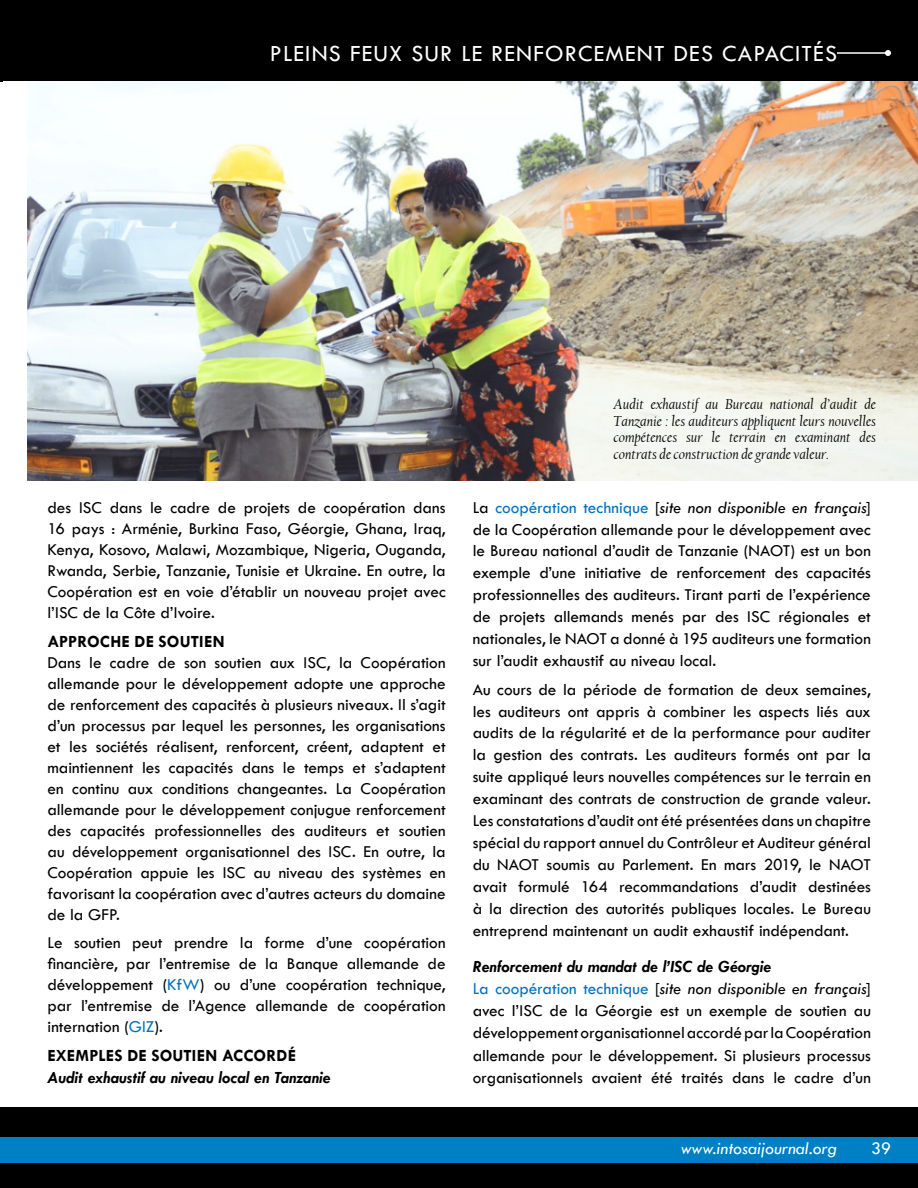
<style>
.page{position:relative;width:918px;height:1188px;background:#fff}
.page>*{position:absolute;margin:0;border:0;box-sizing:border-box;transform-origin:0 0}
.t1{font:24px "Tw Cen";letter-spacing:.05em;color:#fff}
.t2{font:italic 18px "Tw Cen";color:#fff}
.t3{font:18px "Tw Cen";color:#fff}
.t4{font:17.25px/21px "Tw Cen";color:#000;text-align:justify}
.t5{font:700 17.25px "Tw Cen";letter-spacing:.005em;color:#000}
.t6{font:italic 700 17.25px "Tw Cen";letter-spacing:-.005em;color:#000}
.t7{font:italic 15px/16.5px "Californian FB";color:#000;text-align:justify}
.s1{color:#0072bc}
.s2{font-style:italic}
.s3{font-weight:700;font-style:italic}
</style>
<div class="page">
<img style="left:27px;top:81px;width:891px;height:400px">
<div style="left:0;top:1107px;width:918px;height:81px;background:#000"></div>
<div style="left:0;top:1137px;width:918px;height:25px;background:#0080c4"></div>
<div style="left:0;top:0;width:918px;height:81px;background:#000"></div>
<hr style="left:837px;top:52px;width:51px;height:2px;background:#fff">
<svg style="left:885px;top:50px;width:6px;height:6px"></svg>
<h1 class="t1" style="left:270px;top:39px;width:569px">PLEINS FEUX SUR LE RENFORCEMENT DES CAPACITÉS</h1>
<p class="t4" style="left:47px;top:497px;width:400px">des ISC dans le cadre de projets de coopération dans 16 pays : Arménie, Burkina Faso, Géorgie, Ghana, Iraq, Kenya, Kosovo, Malawi, Mozambique, Nigeria, Ouganda, Rwanda, Serbie, Tanzanie, Tunisie et Ukraine. En outre, la Coopération est en voie d’établir un nouveau projet avec l’ISC de la Côte d’Ivoire.</p>
<p class="t5" style="left:47px;top:631px;width:179px">APPROCHE DE SOUTIEN</p>
<p class="t4" style="left:47px;top:652px;width:400px">Dans le cadre de son soutien aux ISC, la Coopération allemande pour le développement adopte une approche de renforcement des capacités à plusieurs niveaux. Il s’agit d’un processus par lequel les personnes, les organisations et les sociétés réalisent, renforcent, créent, adaptent et maintiennent les capacités dans le temps et s’adaptent en continu aux conditions changeantes. La Coopération allemande pour le développement conjugue renforcement des capacités professionnelles des auditeurs et soutien au développement organisationnel des ISC. En outre, la Coopération appuie les ISC au niveau des systèmes en favorisant la coopération avec d’autres acteurs du domaine de la GFP.</p>
<p class="t4" style="left:47px;top:932px;width:400px">Le soutien peut prendre la forme d’une coopération financière, par l’entremise de la Banque allemande de développement (<span class="s1">KfW</span>) ou d’une coopération technique, par l’entremise de l’Agence allemande de coopération internation (<span class="s1">GIZ</span>).</p>
<p class="t5" style="left:47px;top:1045px;width:250px">EXEMPLES DE SOUTIEN ACCORDÉ</p>
<p class="t6" style="left:47px;top:1068px;width:285px">Audit exhaustif au niveau local en Tanzanie</p>
<p class="t7" style="left:614px;top:396px;width:264px">Audit exhaustif au Bureau national d’audit de Tanzanie : les auditeurs appliquent leurs nouvelles compétences sur le terrain en examinant des contrats de construction de grande valeur.</p>
<p class="t4" style="left:473px;top:496px;width:400px;line-height:21.9px">La <span class="s1">coopération technique</span> [<span class="s2">site non disponible en français</span>] de la Coopération allemande pour le développement avec le Bureau national d’audit de Tanzanie (NAOT) est un bon exemple d’une initiative de renforcement des capacités professionnelles des auditeurs. Tirant parti de l’expérience de projets allemands menés par des ISC régionales et nationales, le NAOT a donné à 195 auditeurs une formation sur l’audit exhaustif au niveau local.</p>
<p class="t4" style="left:473px;top:678px;width:400px;line-height:21.9px">Au cours de la période de formation de deux semaines, les auditeurs ont appris à combiner les aspects liés aux audits de la régularité et de la performance pour auditer la gestion des contrats. Les auditeurs formés ont par la suite appliqué leurs nouvelles compétences sur le terrain en examinant des contrats de construction de grande valeur.<br>Les constatations d’audit ont été présentées dans un chapitre spécial du rapport annuel du Contrôleur et Auditeur général du NAOT soumis au Parlement. En mars 2019, le NAOT avait formulé 164 recommandations d’audit destinées à la direction des autorités publiques locales. Le Bureau entreprend maintenant un audit exhaustif indépendant.</p>
<p class="t4" style="left:473px;top:955px;width:400px;line-height:22.2px;text-align:left"><span class="s3">Renforcement du mandat de l’ISC de Géorgie<br></span><span class="s1">La coopération technique</span> [<span class="s2">site non disponible en français</span>] avec l’ISC de la Géorgie est un exemple de soutien au développement organisationnel accordé par la Coopération allemande pour le développement. Si plusieurs processus organisationnels avaient été traités dans le cadre d’un</p>
<p class="t2" style="left:681px;top:1138px;width:158px">www.intosaijournal.org</p>
<p class="t3" style="left:871px;top:1138px;width:21px">39</p>
</div>
